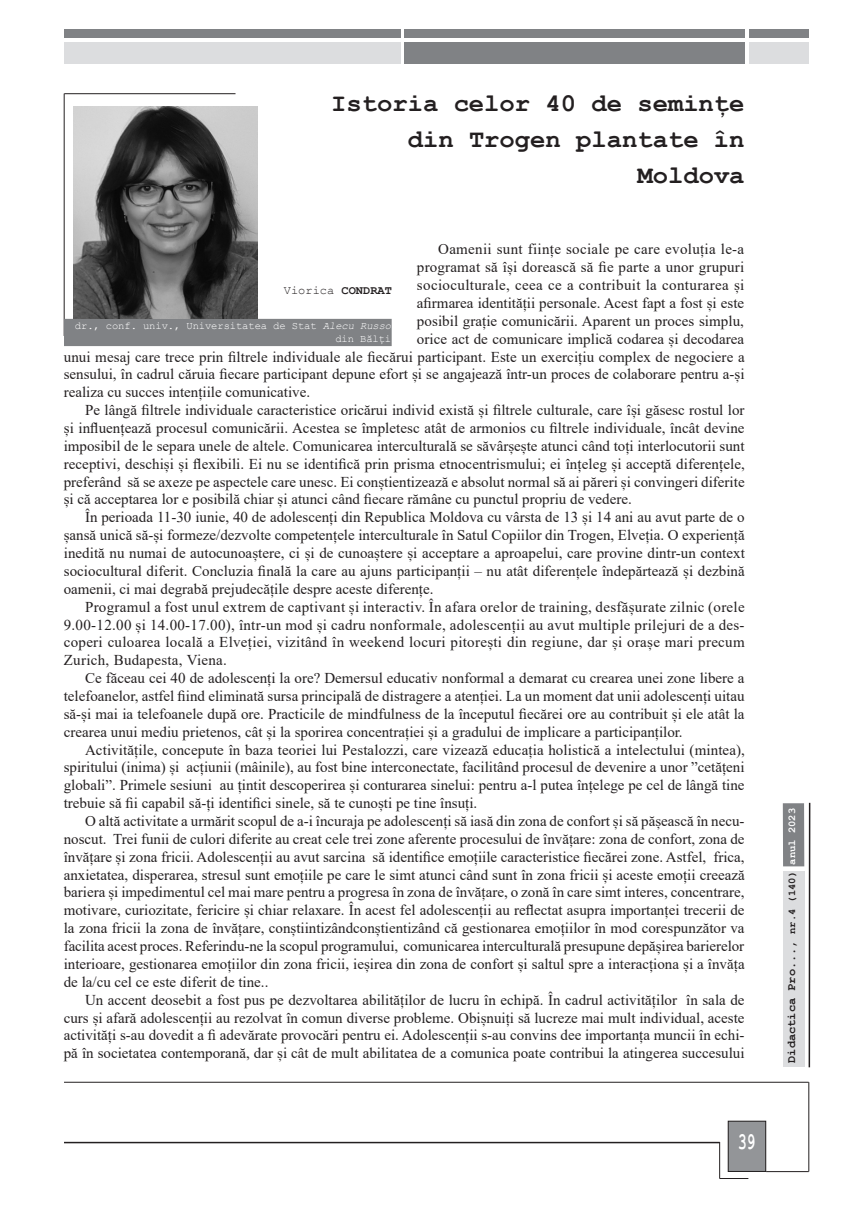
<style>
.page{position:relative;width:851px;height:1208px;background:#fff}
.page>*{position:absolute;margin:0;border:0;box-sizing:border-box;transform-origin:0 0}
.Titlu_Articol{font:700 25.5px/35.7px "Courier New";color:#231f20;text-align:right}
.t1{font:700 24px "Courier New";color:#fff;scale:.6 1}
.Text_Baza{font:15px/17.9px "Times New Roman";color:#231f20;text-align:justify}
.Text_Baza-2{font:15px "Times New Roman";letter-spacing:.025em;color:#231f20}
.Text_Baza-3{font:15px "Times New Roman";letter-spacing:.02em;color:#231f20}
.t2{font:700 12px "Courier New";color:#231f20}
.Autor{font:12px "Courier New";color:#231f20}
.t3{font:10.5px/12.6px "Courier New";letter-spacing:-.01em;color:#fff;text-align:right}
.s1{font-weight:700}
.s2{font-style:italic}
.s3{font-size:10.5px}
.s4{font-size:10.5px;color:#fff}
</style>
<div class="page">
<div style="left:782px;top:803px;width:22px;height:63px;background:#808285"></div>
<div style="left:783px;top:871px;width:21px;height:196px;background:#dcdddf"></div>
<hr style="left:808px;top:1082px;width:1px;height:89px;background:#231f20">
<hr style="left:64px;top:1082px;width:744px;height:1px;background:#231f20">
<div style="left:728px;top:1121px;width:37px;height:50px;background:#939598"></div>
<div style="left:727px;top:1120px;width:39px;height:51px;border:1px solid #231f20"></div>
<hr style="left:766px;top:1171px;width:42px;height:1px;background:#231f20">
<hr style="left:64px;top:1141px;width:655px;height:2px;background:#231f20">
<svg style="left:719px;top:1178px;width:29px;height:1px"></svg>
<hr style="left:719px;top:1142px;width:1px;height:36px;background:#231f20">
<div style="left:64px;top:42px;width:336px;height:21px;background:#dcdddf"></div>
<div style="left:404px;top:42px;width:340px;height:21px;background:#808285"></div>
<div style="left:748px;top:42px;width:60px;height:21px;background:#dcdddf"></div>
<div style="left:748px;top:29px;width:60px;height:9px;background:#808285"></div>
<div style="left:404px;top:29px;width:340px;height:9px;background:#808285"></div>
<div style="left:64px;top:29px;width:336px;height:9px;background:#808285"></div>
<hr style="left:808px;top:803px;width:2px;height:264px;background:#231f20">
<hr style="left:64px;top:94px;width:1px;height:242px;background:#231f20">
<hr style="left:64px;top:93px;width:171px;height:1px;background:#231f20">
<div style="left:64px;top:319px;width:327px;height:27px;background:#808285"></div>
<img style="left:74px;top:107px;width:184px;height:211px">
<p class="Titlu_Articol" style="left:331px;top:85px;width:415px">Istoria celor 40 de semințe din Trogen plantate în<br>Moldova</p>
<p class="Text_Baza-3" style="left:438px;top:239px;width:307px">Oamenii sunt ființe sociale pe care evoluția le-a</p>
<p class="Text_Baza" style="left:417px;top:258px;width:329px">programat să își dorească să fie parte a unor grupuri</p>
<p class="Text_Baza-2" style="left:417px;top:274px;width:329px">socioculturale, ceea ce a contribuit la conturarea și</p>
<p class="Text_Baza" style="left:417px;top:293px;width:329px">afirmarea identității personale. Acest fapt a fost și este</p>
<p class="Text_Baza" style="left:417px;top:311px;width:328px">posibil grație comunicării. Aparent un proces simplu,</p>
<p class="Text_Baza" style="left:417px;top:329px;width:329px">orice act de comunicare implică codarea și decodarea</p>
<p class="Text_Baza" style="left:64px;top:347px;width:682px">unui mesaj care trece prin filtrele individuale ale fiecărui participant. Este un exercițiu complex de negociere a</p>
<p class="Text_Baza" style="left:64px;top:365px;width:682px">sensului, în cadrul căruia fiecare participant depune efort și se angajează într-un proces de colaborare pentru a-și</p>
<p class="Text_Baza" style="left:64px;top:383px;width:248px">realiza cu succes intențiile comunicative.</p>
<p class="Text_Baza" style="left:64px;top:401px;width:682px;text-indent:21px">Pe lângă filtrele individuale caracteristice oricărui individ există și filtrele culturale, care își găsesc rostul lor și influențează procesul comunicării. Acestea se împletesc atât de armonios cu filtrele individuale, încât devine imposibil de le separa unele de altele. Comunicarea interculturală se săvârșește atunci când toți interlocutorii sunt receptivi, deschiși și flexibili. Ei nu se identifică prin prisma etnocentrismului; ei înțeleg și acceptă diferențele, preferând să se axeze pe aspectele care unesc. Ei conștientizează e absolut normal să ai păreri și convingeri diferite și că acceptarea lor e posibilă chiar și atunci când fiecare rămâne cu punctul propriu de vedere.</p>
<p class="Text_Baza" style="left:64px;top:508px;width:682px;text-indent:21px">În perioada 11-30 iunie, 40 de adolescenți din Republica Moldova cu vârsta de 13 și 14 ani au avut parte de o șansă unică să-și formeze/dezvolte competențele interculturale în Satul Copiilor din Trogen, Elveția. O experiență inedită nu numai de autocunoaștere, ci și de cunoaștere și acceptare a aproapelui, care provine dintr-un context sociocultural diferit. Concluzia finală la care au ajuns participanții – nu atât diferențele îndepărtează și dezbină oamenii, ci mai degrabă prejudecățile despre aceste diferențe.</p>
<p class="Text_Baza" style="left:64px;top:597px;width:682px;text-indent:21px">Programul a fost unul extrem de captivant și interactiv. În afara orelor de training, desfășurate zilnic (orele 9.00-12.00 și 14.00-17.00), într-un mod și cadru nonformale, adolescenții au avut multiple prilejuri de a des&shy;coperi culoarea locală a Elveției, vizitând în weekend locuri pitorești din regiune, dar și orașe mari precum Zurich, Budapesta, Viena.</p>
<p class="Text_Baza" style="left:64px;top:668px;width:682px;text-indent:21px">Ce făceau cei 40 de adolescenți la ore? Demersul educativ nonformal a demarat cu crearea unei zone libere a telefoanelor, astfel fiind eliminată sursa principală de distragere a atenției. La un moment dat unii adolescenți uitau să-și mai ia telefoanele după ore. Practicile de mindfulness de la începutul fiecărei ore au contribuit și ele atât la crearea unui mediu prietenos, cât și la sporirea concentrației și a gradului de implicare a participanților.</p>
<p class="Text_Baza" style="left:64px;top:740px;width:682px;text-indent:21px">Activitățile, concepute în baza teoriei lui Pestalozzi, care vizează educația holistică a intelectului (mintea), spiritului (inima) și acțiunii (mâinile), au fost bine interconectate, facilitând procesul de devenire a unor ”cetățeni globali”. Primele sesiuni au țintit descoperirea și conturarea sinelui: pentru a-l putea înțelege pe cel de lângă tine trebuie să fii capabil să-ți identifici sinele, să te cunoști pe tine însuți.</p>
<p class="Text_Baza" style="left:64px;top:811px;width:682px;text-indent:21px">O altă activitate a urmărit scopul de a-i încuraja pe adolescenți să iasă din zona de confort și să pășească în necu&shy;noscut. Trei funii de culori diferite au creat cele trei zone aferente procesului de învățare: zona de confort, zona de învățare și zona fricii. Adolescenții au avut sarcina să identifice emoțiile caracteristice fiecărei zone. Astfel, frica, anxietatea, disperarea, stresul sunt emoțiile pe care le simt atunci când sunt în zona fricii și aceste emoții creează bariera și impedimentul cel mai mare pentru a progresa în zona de învățare, o zonă în care simt interes, concentrare, motivare, curiozitate, fericire și chiar relaxare. În acest fel adolescenții au reflectat asupra importanței trecerii de la zona fricii la zona de învățare, conștiintizândconștientizând că gestionarea emoțiilor în mod corespunzător va facilita acest proces. Referindu-ne la scopul programului, comunicarea interculturală presupune depășirea barierelor interioare, gestionarea emoțiilor din zona fricii, ieșirea din zona de confort și saltul spre a interacționa și a învăța de la/cu cel ce este diferit de tine..</p>
<p class="Text_Baza" style="left:64px;top:990px;width:682px;text-indent:21px">Un accent deosebit a fost pus pe dezvoltarea abilităților de lucru în echipă. În cadrul activităților în sala de curs și afară adolescenții au rezolvat în comun diverse probleme. Obișnuiți să lucreze mai mult individual, aceste activități s-au dovedit a fi adevărate provocări pentru ei. Adolescenții s-au convins dee importanța muncii în echi&shy;pă în societatea contemporană, dar și cât de mult abilitatea de a comunica poate contribui la atingerea succesului</p>
<p class="Autor" style="left:284px;top:282px;width:110px">Viorica <span class="s1">CONDRAT</span></p>
<p class="t3" style="left:75px;top:319px;width:318px">dr., conf. univ., Universitatea de Stat <span class="s2">Alecu Russo </span>din Bălți</p>
<h2 class="t1" style="left:738px;top:1127px;width:30px">39</h2>
<p class="t2" style="left:784px;top:1062px;width:256px;rotate:-90deg">Didactica Pro..., <span class="s3">nr.4 (140)</span> <span class="s4">anul 2023</span></p>
</div>
